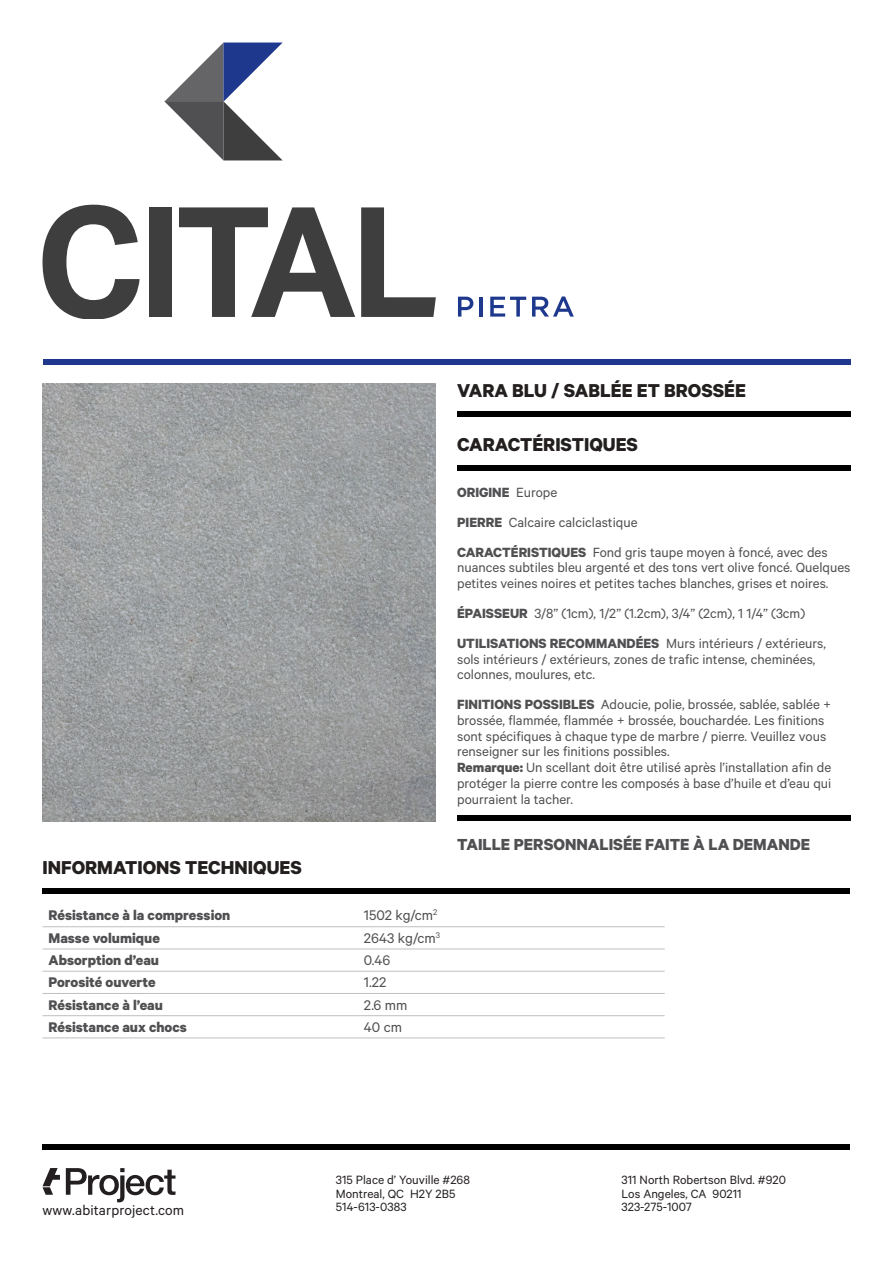
<style>
.page{position:relative;width:893px;height:1263px;background:#fff}
.page>*{position:absolute;margin:0;border:0;box-sizing:border-box;transform-origin:0 0}
.Calibre_Headings{font:700 21px "Calibre";color:#231f1f}
.Calibre_Headings-2{font:700 18px "Calibre";color:#505052}
.Table_Text{font:700 15.75px "Calibre";color:#505052}
.Table_Text-2{font:15.75px "Calibre";color:#505052}
.t1{font:15.75px "Calibre";letter-spacing:.01em;color:#231f20}
.Body_Text{font:15px/15.8px "Calibre";color:#505052}
.Body_Text-2{font:700 15px "Calibre";color:#505052}
.t2{font:13.5px/13.5px "Calibre";color:#231f20}
.s1{font-weight:400}
.s2{font-weight:700}
</style>
<div class="page">
<div style="left:43px;top:1144px;width:807px;height:5px;background:#000"></div>
<svg style="left:43px;top:205px;width:97px;height:113px"></svg>
<div style="left:149px;top:207px;width:22px;height:110px;background:#3e3e3f"></div>
<svg style="left:179px;top:207px;width:176px;height:110px"></svg>
<svg style="left:361px;top:207px;width:75px;height:110px"></svg>
<svg style="left:164px;top:43px;width:118px;height:117px"></svg>
<svg style="left:458px;top:297px;width:15px;height:20px"></svg>
<hr style="left:479px;top:297px;width:4px;height:20px;background:#1d388d">
<svg style="left:490px;top:297px;width:36px;height:20px"></svg>
<svg style="left:532px;top:296px;width:42px;height:21px"></svg>
<svg style="left:43px;top:1168px;width:17px;height:27px"></svg>
<svg style="left:66px;top:1168px;width:110px;height:34px"></svg>
<div style="left:457px;top:465px;width:393px;height:6px;background:#000"></div>
<hr style="left:43px;top:926px;width:315px;height:1px;background:#bebfc1">
<hr style="left:358px;top:926px;width:307px;height:1px;background:#bebfc1">
<hr style="left:43px;top:949px;width:315px;height:1px;background:#bebfc1">
<hr style="left:358px;top:949px;width:307px;height:1px;background:#bebfc1">
<hr style="left:43px;top:971px;width:315px;height:1px;background:#bebfc1">
<hr style="left:358px;top:971px;width:307px;height:1px;background:#bebfc1">
<hr style="left:43px;top:993px;width:315px;height:1px;background:#bebfc1">
<hr style="left:358px;top:993px;width:307px;height:1px;background:#bebfc1">
<hr style="left:43px;top:1015px;width:315px;height:1px;background:#bebfc1">
<hr style="left:358px;top:1015px;width:307px;height:1px;background:#bebfc1">
<hr style="left:43px;top:1038px;width:315px;height:1px;background:#bebfc1">
<hr style="left:358px;top:1038px;width:307px;height:1px;background:#bebfc1">
<div style="left:43px;top:359px;width:807px;height:6px;background:#1d388d"></div>
<div style="left:457px;top:411px;width:393px;height:6px;background:#000"></div>
<div style="left:457px;top:816px;width:393px;height:5px;background:#000"></div>
<div style="left:43px;top:888px;width:807px;height:6px;background:#000"></div>
<img style="left:43px;top:384px;width:393px;height:437px">
<p class="Calibre_Headings" style="left:457px;top:378px;width:290px">VARA BLU / SABLÉE ET BROSSÉE</p>
<p class="Calibre_Headings" style="left:457px;top:431px;width:182px">CARACTÉRISTIQUES</p>
<p class="Body_Text-2" style="left:457px;top:483px;width:102px">ORIGINE <span class="s1">Europe</span></p>
<p class="Body_Text" style="left:457px;top:514px;width:182px"><span class="s2">PIERRE</span> Calcaire calciclastique</p>
<p class="Body_Text" style="left:457px;top:544px;width:395px"><span class="s2">CARACTÉRISTIQUES</span> Fond gris taupe moyen à foncé, avec des nuances subtiles bleu argenté et des tons vert olive foncé. Quelques petites veines noires et petites taches blanches, grises et noires.</p>
<p class="Body_Text" style="left:457px;top:605px;width:350px"><span class="s2">ÉPAISSEUR</span> 3/8” (1cm), 1/2” (1.2cm), 3/4” (2cm), 1 1/4” (3cm)</p>
<p class="Body_Text" style="left:457px;top:635px;width:370px"><span class="s2">UTILISATIONS RECOMMANDÉES</span> Murs intérieurs / extérieurs, sols intérieurs / extérieurs, zones de trafic intense, cheminées, colonnes, moulures, etc.</p>
<p class="Body_Text" style="left:457px;top:696px;width:376px"><span class="s2">FINITIONS POSSIBLES</span> Adoucie, polie, brossée, sablée, sablée + brossée, flammée, flammée + brossée, bouchardée. Les finitions sont spécifiques à chaque type de marbre / pierre. Veuillez vous renseigner sur les finitions possibles.<br><span class="s2">Remarque:</span> Un scellant doit être utilisé après l’installation afin de protéger la pierre contre les composés à base d’huile et d’eau qui pourraient la tacher.</p>
<p class="Calibre_Headings" style="left:43px;top:854px;width:261px">INFORMATIONS TECHNIQUES</p>
<p class="Table_Text" style="left:49px;top:906px;width:183px">Résistance à la compression</p>
<p class="Table_Text-2" style="left:364px;top:906px;width:75px">1502 kg/cm<sup>2</sup></p>
<p class="Table_Text" style="left:49px;top:928px;width:113px">Masse volumique</p>
<p class="Table_Text-2" style="left:364px;top:929px;width:77px">2643 kg/cm<sup>3</sup></p>
<p class="Table_Text" style="left:49px;top:951px;width:112px">Absorption d’eau</p>
<p class="Table_Text-2" style="left:364px;top:951px;width:28px">0.46</p>
<p class="Table_Text" style="left:49px;top:973px;width:109px">Porosité ouverte</p>
<p class="Table_Text-2" style="left:364px;top:973px;width:24px">1.22</p>
<p class="Table_Text" style="left:49px;top:995px;width:116px">Résistance à l’eau</p>
<p class="Table_Text-2" style="left:364px;top:995px;width:45px">2.6 mm</p>
<p class="Table_Text" style="left:49px;top:1017px;width:140px">Résistance aux chocs</p>
<p class="Table_Text-2" style="left:364px;top:1018px;width:40px">40 cm</p>
<p class="Calibre_Headings-2" style="left:457px;top:833px;width:354px">TAILLE PERSONNALISÉE FAITE À LA DEMANDE</p>
<p class="t2" style="left:336px;top:1173px;width:136px">315 Place d’ Youville #268<br>Montreal, QC H2Y 2B5<br>514-613-0383</p>
<p class="t2" style="left:622px;top:1173px;width:166px">311 North Robertson Blvd. #920<br>Los Angeles, CA 90211</p>
<p class="t1" style="left:43px;top:1201px;width:143px">www.abitarproject.com</p>
<p class="t2" style="left:622px;top:1200px;width:72px">323-275-1007</p>
</div>
